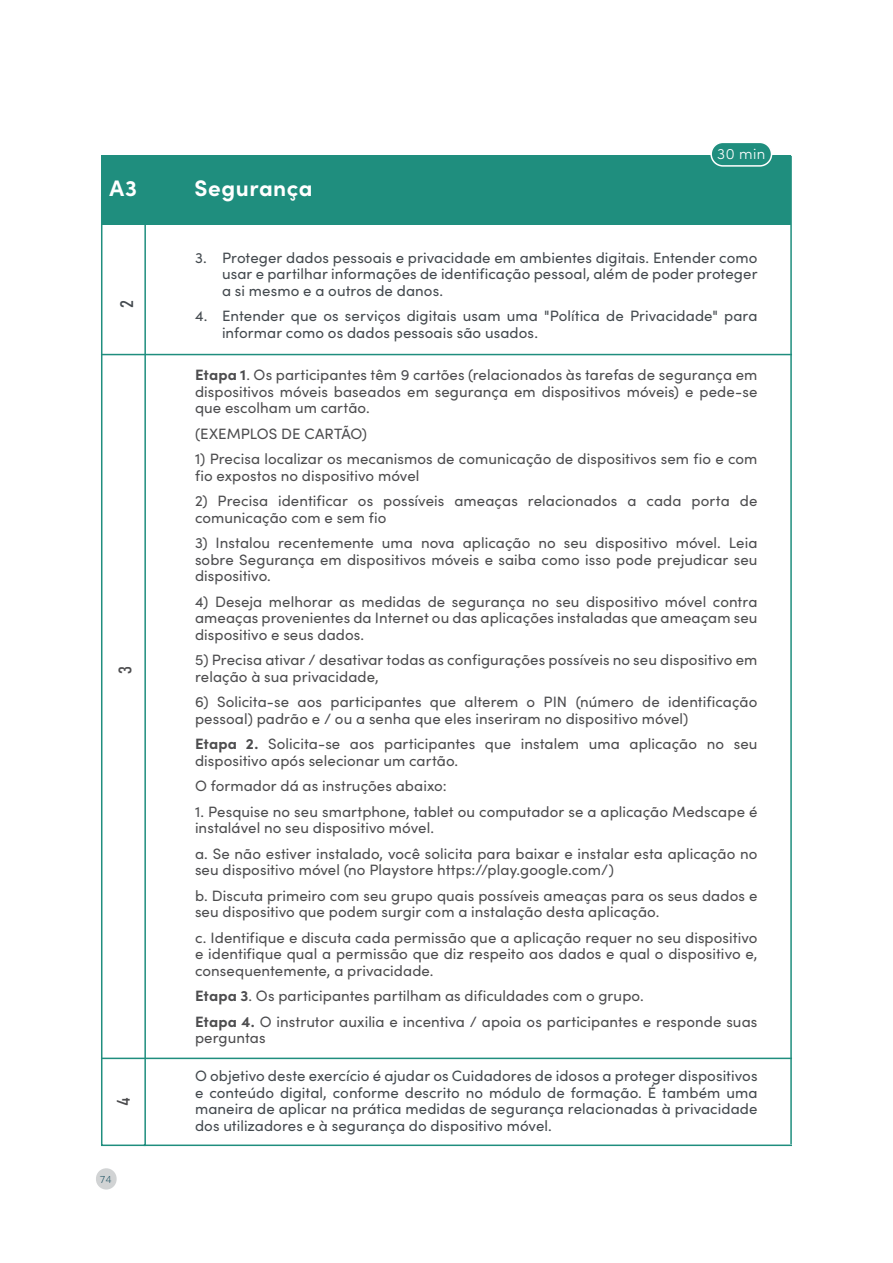
<style>
.page{position:relative;width:893px;height:1263px;background:#fff}
.page>*{position:absolute;margin:0;border:0;box-sizing:border-box;transform-origin:0 0}
.t1{font:700 22.5px "Sofia Pro";letter-spacing:.02em;color:#fff}
.t2{font:18px "Bahnschrift";color:#4d4d4f}
.t3{font:18px "Bahnschrift";color:#444a4f}
.t4{font:15px/16.5px "Sofia Pro";letter-spacing:.005em;color:#4d4d4f}
.t5{font:15px/16.5px "Sofia Pro";letter-spacing:.005em;color:#444a4f;text-align:justify}
.t6{font:300 15px "Sofia Pro";color:#fff}
.t7{font:300 9.75px "Open Sans";color:#033e51}
.s1{font-weight:700}
</style>
<div class="page">
<div style="left:101px;top:156px;width:690px;height:69px;background:#1f8e7e"></div>
<div style="left:101px;top:196px;width:45px;height:950px;border:2px solid #1f8e7e"></div>
<hr style="left:790px;top:156px;width:2px;height:988px;background:#1f8e7e">
<div style="left:711px;top:142px;width:60px;height:24px;background:#1f8e7e;border-radius:12px"></div>
<div style="left:710px;top:142px;width:62px;height:25px;border:2px solid #fff;border-radius:12px"></div>
<hr style="left:144px;top:1144px;width:648px;height:2px;background:#1f8e7e">
<hr style="left:101px;top:354px;width:691px;height:1px;background:#1f8e7e">
<hr style="left:101px;top:1057px;width:691px;height:2px;background:#1f8e7e">
<div style="left:96px;top:1168px;width:21px;height:21px;background:#d1d3d4;border-radius:10px"></div>
<h1 class="t1" style="left:109px;top:170px;width:29px">A3</h1>
<p class="t3" style="left:113px;top:308px;width:9px;rotate:-90deg">2</p>
<p class="t2" style="left:111px;top:674px;width:9px;rotate:-90deg">3</p>
<p class="t2" style="left:110px;top:1106px;width:10px;rotate:-90deg">4</p>
<p class="t7" style="left:100px;top:1172px;width:13px">74</p>
<h1 class="t1" style="left:194px;top:170px;width:120px">Segurança</h1>
<p class="t6" style="left:717px;top:143px;width:50px">30 min</p>
<p class="t5" style="left:222px;top:248px;width:537px;text-indent:-27px">3. Proteger dados pessoais e privacidade em ambientes digitais. Entender como usar e partilhar informações de identificação pessoal, além de poder proteger a si mesmo e a outros de danos.</p>
<p class="t5" style="left:222px;top:307px;width:537px;text-indent:-27px">4. Entender que os serviços digitais usam uma "Política de Privacidade" para informar como os dados pessoais são usados.</p>
<p class="t4" style="left:195px;top:366px;width:564px;text-align:justify"><span class="s1">Etapa 1</span>. Os participantes têm 9 cartões (relacionados às tarefas de segurança em dispositivos móveis baseados em segurança em dispositivos móveis) e pede-se que escolham um cartão.</p>
<p class="t4" style="left:195px;top:424px;width:174px">(EXEMPLOS DE CARTÃO)</p>
<p class="t4" style="left:195px;top:450px;width:564px">1) Precisa localizar os mecanismos de comunicação de dispositivos sem fio e com fio expostos no dispositivo móvel</p>
<p class="t4" style="left:195px;top:492px;width:564px">2) Precisa identificar os possíveis ameaças relacionados a cada porta de comunicação com e sem fio</p>
<p class="t4" style="left:195px;top:534px;width:564px;text-align:justify">3) Instalou recentemente uma nova aplicação no seu dispositivo móvel. Leia sobre Segurança em dispositivos móveis e saiba como isso pode prejudicar seu dispositivo.</p>
<p class="t4" style="left:195px;top:592px;width:564px;text-align:justify">4) Deseja melhorar as medidas de segurança no seu dispositivo móvel contra ameaças provenientes da Internet ou das aplicações instaladas que ameaçam seu dispositivo e seus dados.</p>
<p class="t4" style="left:195px;top:651px;width:564px">5) Precisa ativar / desativar todas as configurações possíveis no seu dispositivo em relação à sua privacidade,</p>
<p class="t4" style="left:195px;top:693px;width:564px">6) Solicita-se aos participantes que alterem o PIN (número de identificação pessoal) padrão e / ou a senha que eles inseriram no dispositivo móvel)</p>
<p class="t4" style="left:195px;top:735px;width:564px"><span class="s1">Etapa 2.</span> Solicita-se aos participantes que instalem uma aplicação no seu dispositivo após selecionar um cartão.</p>
<p class="t4" style="left:195px;top:777px;width:253px">O formador dá as instruções abaixo:</p>
<p class="t4" style="left:195px;top:802px;width:564px">1. Pesquise no seu smartphone, tablet ou computador se a aplicação Medscape é instalável no seu dispositivo móvel.</p>
<p class="t4" style="left:195px;top:844px;width:564px">a. Se não estiver instalado, você solicita para baixar e instalar esta aplicação no seu dispositivo móvel (no Playstore https://play.google.com/)</p>
<p class="t4" style="left:195px;top:886px;width:564px">b. Discuta primeiro com seu grupo quais possíveis ameaças para os seus dados e seu dispositivo que podem surgir com a instalação desta aplicação.</p>
<p class="t4" style="left:195px;top:928px;width:564px;text-align:justify">c. Identifique e discuta cada permissão que a aplicação requer no seu dispositivo e identifique qual a permissão que diz respeito aos dados e qual o dispositivo e, consequentemente, a privacidade.</p>
<p class="t4" style="left:195px;top:982px;width:564px;line-height:25.5px"><span class="s1">Etapa 3</span>. Os participantes partilham as dificuldades com o grupo.<br><span class="s1">Etapa 4.</span> O instrutor auxilia e incentiva / apoia os participantes e responde suas</p>
<p class="t4" style="left:195px;top:1029px;width:72px">perguntas</p>
<p class="t5" style="left:195px;top:1067px;width:564px">O objetivo deste exercício é ajudar os Cuidadores de idosos a proteger dispositivos e conteúdo digital, conforme descrito no módulo de formação. É também uma maneira de aplicar na prática medidas de segurança relacionadas à privacidade dos utilizadores e à segurança do dispositivo móvel.</p>
</div>
